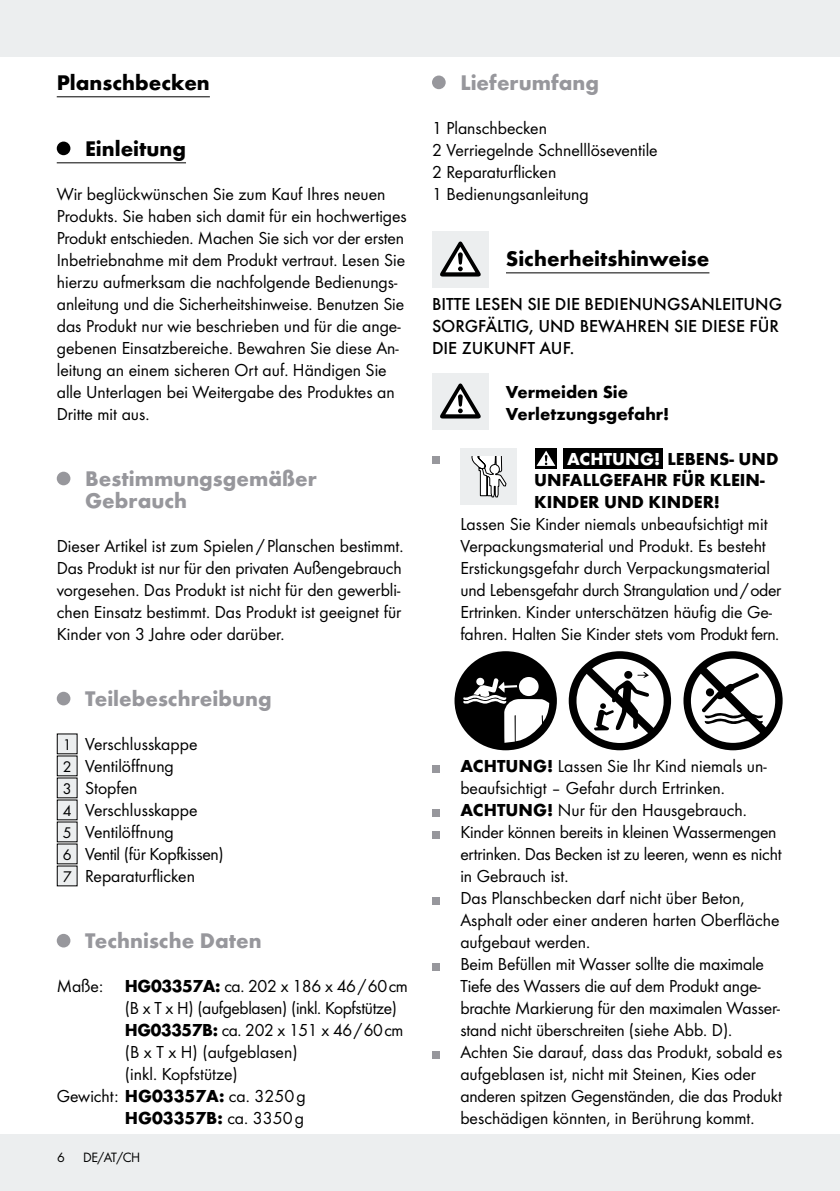
<style>
.page{position:relative;width:840px;height:1191px;background:#fff}
.page>*{position:absolute;margin:0;border:0;box-sizing:border-box;transform-origin:0 0}
.t1{font:700 22px/22px "Futura";color:#97979c}
.t2{font:700 22px "Futura";color:#000}
.t3{font:18px/22px "Futura Boo";color:#000}
.t4{font:700 18px/21.4px "Futura";color:#000}
.t5{font:18px "Futura Boo";letter-spacing:-.02em;color:#000}
.t6{font:500 18px/22px "Futura";color:#000}
.t7{font:14px "Futura Boo";color:#000}
.s1{font-size:16px}
.s2{font-family:"Futura";font-weight:700}
.s3{font-family:"Futura Boo";font-weight:400}
.s4{color:#fff}
</style>
<div class="page">
<div style="left:0;top:1134px;width:839px;height:57px;background:#eceeef"></div>
<div style="left:0;top:0;width:839px;height:57px;background:#eceeef"></div>
<hr style="left:57px;top:96px;width:153px;height:1px;background:#000">
<hr style="left:57px;top:162px;width:129px;height:1px;background:#000">
<div style="left:57px;top:142px;width:13px;height:13px;background:#000;border-radius:50%"></div>
<div style="left:57px;top:472px;width:13px;height:13px;background:#97979c;border-radius:50%"></div>
<div style="left:57px;top:692px;width:13px;height:13px;background:#97979c;border-radius:50%"></div>
<div style="left:57px;top:734px;width:20px;height:20px;background:#eceeef"></div>
<div style="left:57px;top:756px;width:20px;height:20px;background:#eceeef"></div>
<div style="left:57px;top:778px;width:20px;height:20px;background:#eceeef"></div>
<div style="left:57px;top:800px;width:20px;height:20px;background:#eceeef"></div>
<div style="left:57px;top:822px;width:20px;height:20px;background:#eceeef"></div>
<div style="left:57px;top:844px;width:20px;height:20px;background:#eceeef"></div>
<div style="left:57px;top:866px;width:20px;height:20px;background:#eceeef"></div>
<div style="left:57px;top:934px;width:13px;height:13px;background:#97979c;border-radius:50%"></div>
<hr style="left:432px;top:272px;width:277px;height:1px;background:#000">
<div style="left:432px;top:76px;width:13px;height:13px;background:#97979c;border-radius:50%"></div>
<div style="left:488px;top:231px;width:17px;height:56px;background:#fff"></div>
<div style="left:432px;top:231px;width:56px;height:56px;background:#eceeef"></div>
<svg style="left:440px;top:241px;width:40px;height:35px"></svg>
<div style="left:432px;top:373px;width:56px;height:56px;background:#eceeef"></div>
<svg style="left:440px;top:383px;width:40px;height:35px"></svg>
<div style="left:432px;top:456px;width:7px;height:8px;background:#97979c"></div>
<div style="left:460px;top:448px;width:57px;height:57px;background:#eceeef"></div>
<svg style="left:471px;top:456px;width:35px;height:41px"></svg>
<div style="left:563px;top:448px;width:99px;height:20px;background:#000"></div>
<div style="left:535px;top:448px;width:21px;height:20px;background:#000"></div>
<svg style="left:536px;top:450px;width:19px;height:16px"></svg>
<svg style="left:683px;top:651px;width:99px;height:99px"></svg>
<div style="left:454px;top:651px;width:102px;height:99px;background:#000;border-radius:50%"></div>
<svg style="left:463px;top:677px;width:86px;height:66px"></svg>
<svg style="left:568px;top:651px;width:102px;height:99px"></svg>
<div style="left:432px;top:764px;width:7px;height:8px;background:#97979c"></div>
<div style="left:432px;top:808px;width:7px;height:8px;background:#97979c"></div>
<div style="left:432px;top:830px;width:7px;height:8px;background:#97979c"></div>
<div style="left:432px;top:896px;width:7px;height:8px;background:#97979c"></div>
<div style="left:432px;top:962px;width:7px;height:8px;background:#97979c"></div>
<div style="left:432px;top:1050px;width:7px;height:8px;background:#97979c"></div>
<p class="t2" style="left:57px;top:69px;width:154px">Planschbecken</p>
<p class="t2" style="left:85px;top:135px;width:102px">Einleitung</p>
<p class="t3" style="left:57px;top:183px;width:351px">Wir beglückwünschen Sie zum Kauf Ihres neuen Produkts. Sie haben sich damit für ein hochwertiges Produkt entschieden. Machen Sie sich vor der ersten Inbetriebnahme mit dem Produkt vertraut. Lesen Sie hierzu aufmerksam die nachfolgende Bedienungs&shy;anleitung und die Sicherheitshinweise. Benutzen Sie das Produkt nur wie beschrieben und für die ange&shy;gebenen Einsatzbereiche. Bewahren Sie diese An&shy;leitung an einem sicheren Ort auf. Händigen Sie alle Unterlagen bei Weitergabe des Produktes an Dritte mit aus.</p>
<p class="t1" style="left:85px;top:467px;width:233px">Bestimmungsgemäßer<br>Gebrauch</p>
<p class="t3" style="left:57px;top:535px;width:348px">Dieser Artikel ist zum Spielen / Planschen bestimmt.<br>Das Produkt ist nur für den privaten Außengebrauch vorgesehen. Das Produkt ist nicht für den gewerbli&shy;chen Einsatz bestimmt. Das Produkt ist geeignet für Kinder von 3 Jahre oder darüber.</p>
<p class="t1" style="left:85px;top:687px;width:188px">Teilebeschreibung</p>
<p class="t3" style="left:63px;top:733px;width:162px"><span class="s1">1</span> Verschlusskappe<br><span class="s1">2</span> Ventilöffnung<br><span class="s1">3</span> Stopfen<br><span class="s1">4</span> Verschlusskappe<br><span class="s1">5</span> Ventilöffnung<br><span class="s1">6</span> Ventil (für Kopfkissen)<br><span class="s1">7</span> Reparaturflicken</p>
<p class="t1" style="left:85px;top:929px;width:178px">Technische Daten</p>
<p class="t5" style="left:57px;top:975px;width:352px">Maße: <span class="s2">HG03357A:</span> ca. 202 x 186 x 46/60cm</p>
<p class="t5" style="left:125px;top:997px;width:273px">(B x T x H) (aufgeblasen) (inkl. Kopfstütze)</p>
<p class="t5" style="left:125px;top:1019px;width:280px"><span class="s2">HG03357B:</span> ca. 202 x 151 x 46/60cm</p>
<p class="t3" style="left:125px;top:1041px;width:174px">(B x T x H) (aufgeblasen)</p>
<p class="t3" style="left:125px;top:1063px;width:114px">(inkl. Kopfstütze)</p>
<p class="t3" style="left:57px;top:1085px;width:250px">Gewicht: <span class="s2">HG03357A:</span> ca. 3250g</p>
<p class="t4" style="left:125px;top:1107px;width:181px">HG03357B: <span class="s3">ca. 3350g</span></p>
<p class="t7" style="left:57px;top:1149px;width:9px">6</p>
<p class="t7" style="left:83px;top:1149px;width:58px">DE/AT/CH</p>
<p class="t1" style="left:460px;top:71px;width:140px">Lieferumfang</p>
<p class="t3" style="left:432px;top:117px;width:227px">1 Planschbecken<br>2 Verriegelnde Schnelllöseventile<br>2 Reparaturflicken<br>1 Bedienungsanleitung</p>
<p class="t2" style="left:505px;top:245px;width:205px">Sicherheitshinweise</p>
<p class="t6" style="left:432px;top:293px;width:351px">BITTE LESEN SIE DIE BEDIENUNGSANLEITUNG<br>SORGFÄLTIG, UND BEWAHREN SIE DIESE FÜR<br>DIE ZUKUNFT AUF.</p>
<p class="t4" style="left:505px;top:381px;width:165px;line-height:22px">Vermeiden Sie<br>Verletzungsgefahr!</p>
<p class="t4" style="left:534px;top:448px;width:246px;text-indent:33px"><span class="s4">ACHTUNG!</span> LEBENS- UND<br>UNFALLGEFAHR FÜR KLEIN-<br>KINDER UND KINDER!</p>
<p class="t3" style="left:460px;top:513px;width:322px">Lassen Sie Kinder niemals unbeaufsichtigt mit Verpackungsmaterial und Produkt. Es besteht Erstickungsgefahr durch Verpackungsmaterial und Lebensgefahr durch Strangulation und/oder Ertrinken. Kinder unterschätzen häufig die Ge&shy;fahren. Halten Sie Kinder stets vom Produkt fern.</p>
<p class="t3" style="left:460px;top:755px;width:323px"><span class="s2">ACHTUNG!</span> Lassen Sie Ihr Kind niemals un&shy;beaufsichtigt – Gefahr durch Ertrinken.<br><span class="s2">ACHTUNG!</span> Nur für den Hausgebrauch.<br>Kinder können bereits in kleinen Wassermengen ertrinken. Das Becken ist zu leeren, wenn es nicht in Gebrauch ist.<br>Das Planschbecken darf nicht über Beton, Asphalt oder einer anderen harten Oberfläche aufgebaut werden.<br>Beim Befüllen mit Wasser sollte die maximale Tiefe des Wassers die auf dem Produkt ange&shy;brachte Markierung für den maximalen Wasser&shy;stand nicht überschreiten (siehe Abb. D).<br>Achten Sie darauf, dass das Produkt, sobald es aufgeblasen ist, nicht mit Steinen, Kies oder anderen spitzen Gegenständen, die das Produkt beschädigen könnten, in Berührung kommt.</p>
</div>
